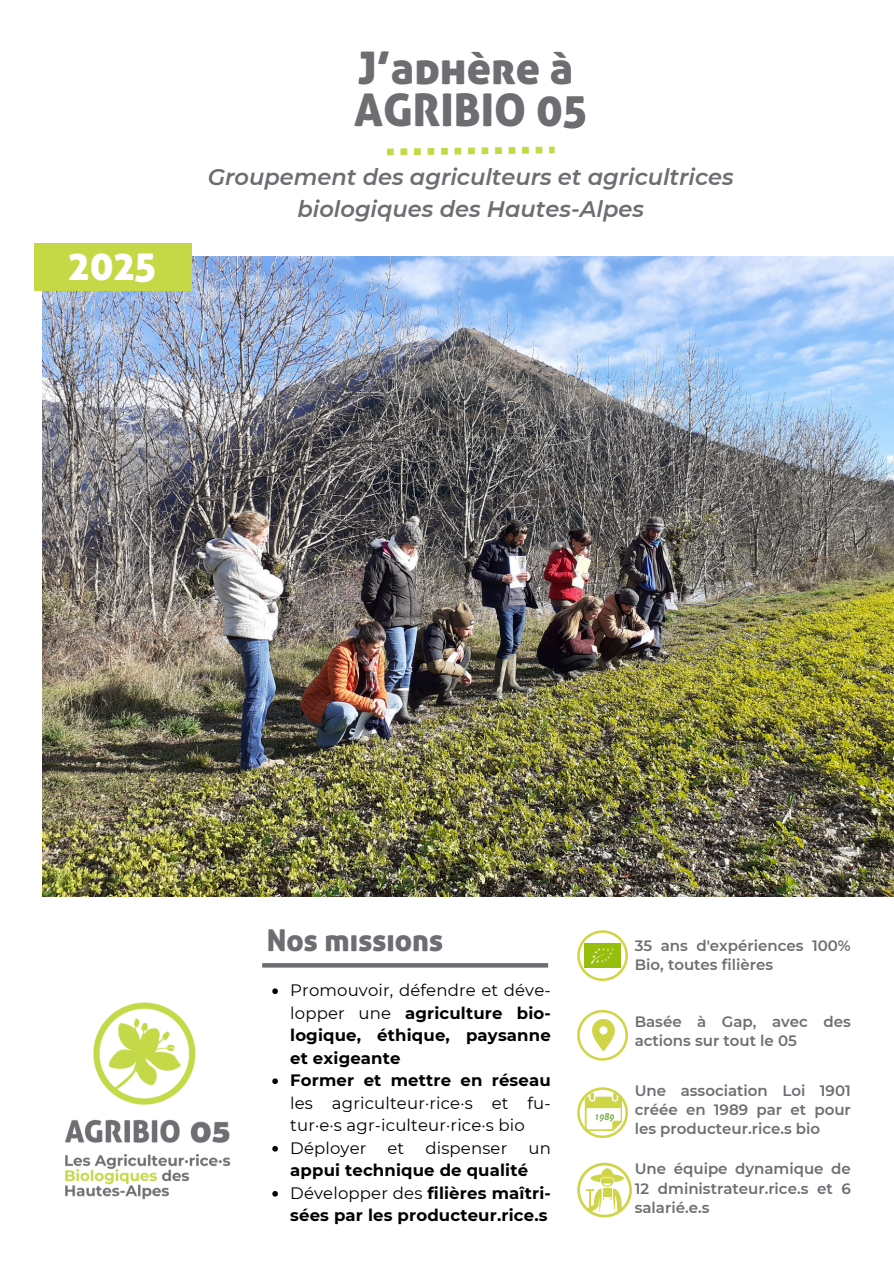
<style>
.page{position:relative;width:894px;height:1264px;background:#fff}
.page>*{position:absolute;margin:0;border:0;box-sizing:border-box;transform-origin:0 0}
.t1{font:45px "Aller Display";color:#6d6e71}
.t2{font:40.05px "Aller Display";color:#fff}
.t3{font:30px "Aller Display";color:#6d6e71}
.t4{font:italic 600 22.5px/31.5px "Montserrat";color:#6d6e71;text-align:center}
.t5{font:700 16.5px/22.5px "Montserrat";letter-spacing:.01em;color:#000;text-align:justify}
.t6{font:16.5px/22.5px "Montserrat";letter-spacing:.01em;color:#000;text-align:justify}
.t7{font:600 15px/19.2px "Montserrat";color:#6d6e71}
.t8{font:italic 700 11.1px "Delicious";color:#71a739}
.s1{font-weight:400}
.s2{font-weight:700}
</style>
<div class="page">
<svg style="left:387px;top:147px;width:167px;height:8px"></svg>
<img style="left:65px;top:1002px;width:166px;height:198px">
<img style="left:43px;top:256px;width:850px;height:640px">
<div style="left:34px;top:243px;width:157px;height:47px;background:#c5d947"></div>
<svg style="left:272px;top:988px;width:6px;height:6px"></svg>
<svg style="left:272px;top:1078px;width:6px;height:6px"></svg>
<svg style="left:272px;top:1146px;width:6px;height:5px"></svg>
<svg style="left:272px;top:1191px;width:6px;height:5px"></svg>
<svg style="left:577px;top:930px;width:50px;height:50px"></svg>
<img style="left:584px;top:943px;width:36px;height:24px">
<svg style="left:577px;top:1009px;width:50px;height:51px"></svg>
<svg style="left:577px;top:1087px;width:50px;height:50px"></svg>
<svg style="left:577px;top:1162px;width:54px;height:55px"></svg>
<svg style="left:262px;top:963px;width:286px;height:4px"></svg>
<h2 class="t2" style="left:69px;top:242px;width:89px">2025</h2>
<h1 class="t1" style="left:358px;top:43px;width:217px">J’adhère à</h1>
<p class="t1" style="left:354px;top:84px;width:234px">AGRIBIO 05</p>
<p class="t4" style="left:208px;top:161px;width:527px">Groupement des agriculteurs et agricultrices biologiques des Hautes-Alpes</p>
<p class="t3" style="left:267px;top:923px;width:178px">Nos missions</p>
<p class="t5" style="left:290px;top:979px;width:262px"><span class="s1">Promouvoir, défendre et déve&shy;lopper une</span> agriculture bio&shy;logique, éthique, paysanne et exigeante</p>
<h3 class="t6" style="left:290px;top:1069px;width:262px"><span class="s2">Former et mettre en réseau </span>les agriculteur·rice·s et fu&shy;tur·e·s agr-iculteur·rice·s bio</h3>
<p class="t6" style="left:290px;top:1136px;width:78px">Déployer</p>
<p class="t6" style="left:387px;top:1136px;width:18px">et</p>
<p class="t6" style="left:425px;top:1136px;width:83px">dispenser</p>
<p class="t6" style="left:528px;top:1136px;width:24px">un</p>
<p class="t5" style="left:290px;top:1159px;width:239px">appui technique de qualité</p>
<p class="t5" style="left:290px;top:1181px;width:262px"><span class="s1">Développer des</span> filières maîtri&shy;sées par les producteur.rice.s</p>
<p class="t8" style="left:594px;top:1109px;width:21px">1989</p>
<p class="t7" style="left:634px;top:936px;width:217px">35 ans d'expériences 100%<br>Bio, toutes filières</p>
<p class="t7" style="left:634px;top:1012px;width:217px">Basée à Gap, avec des actions sur tout le 05</p>
<p class="t7" style="left:634px;top:1080px;width:217px;text-align:justify">Une association Loi 1901 créée en 1989 par et pour les producteur.rice.s bio</p>
<p class="t7" style="left:634px;top:1159px;width:217px;text-align:justify">Une équipe dynamique de 12 dministrateur.rice.s et 6 salarié.e.s</p>
</div>
